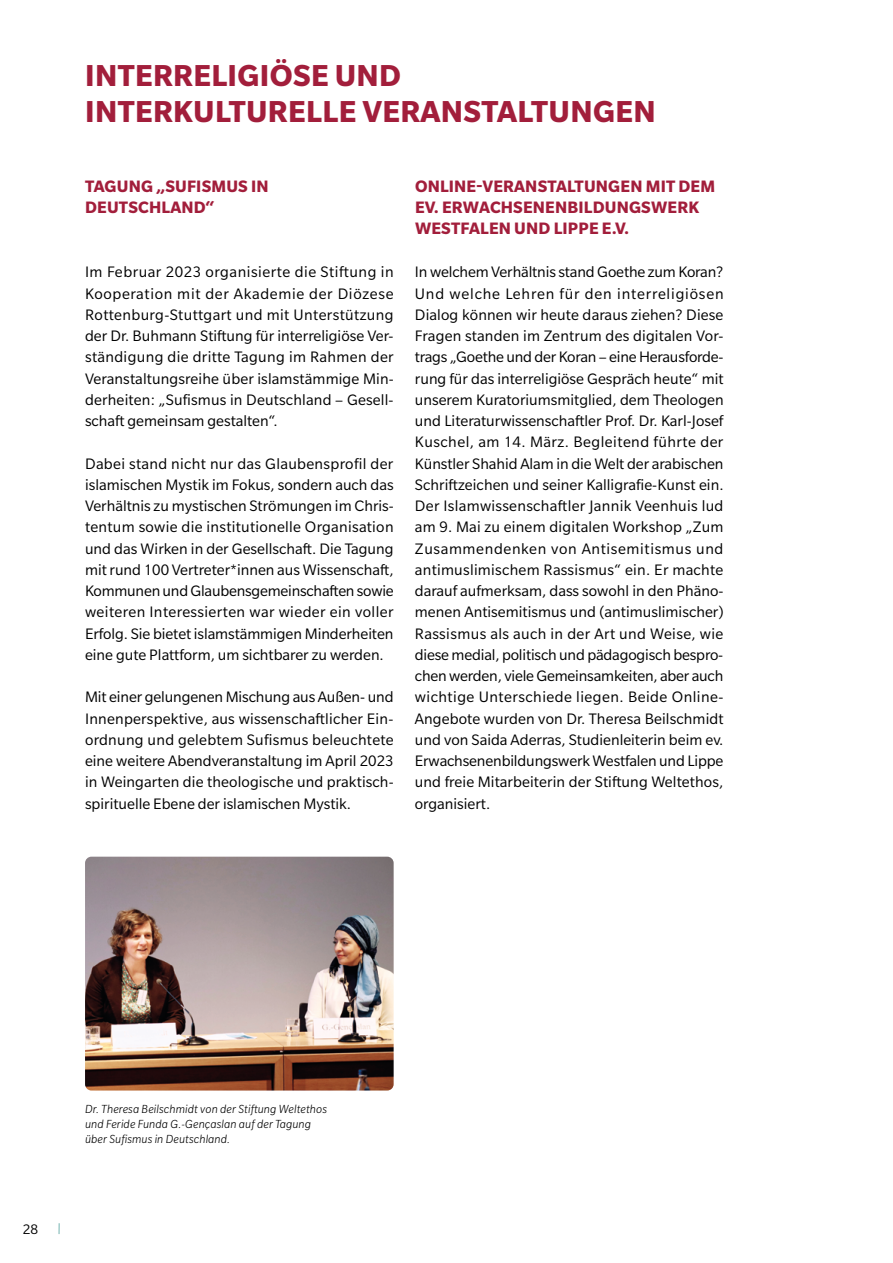
<style>
.page{position:relative;width:893px;height:1263px;background:#fff}
.page>*{position:absolute;margin:0;border:0;box-sizing:border-box;transform-origin:0 0}
.t1{font:700 33px/36px "Slate Pro";letter-spacing:.01em;color:#a21e3b}
.t2{font:700 18px/21px "Slate Pro";letter-spacing:.01em;color:#a21e3b}
.t3{font:16.5px/21.3px "Slate Pro";color:#000;text-align:justify}
.t4{font:15px "Slate Pro";color:#000}
.t5{font:italic 300 12.75px/15.3px "Slate Pro";letter-spacing:.01em;color:#000}
</style>
<div class="page">
<img style="left:85px;top:857px;width:309px;height:233px">
<h1 class="t1" style="left:85px;top:57px;width:572px">INTERRELIGIÖSE UND<br>INTERKULTURELLE VERANSTALTUNGEN</h1>
<p class="t2" style="left:85px;top:176px;width:185px">TAGUNG „SUFISMUS IN<br>DEUTSCHLAND“</p>
<p class="t3" style="left:85px;top:261px;width:310px">Im Februar 2023 organisierte die Stiftung in Kooperation mit der Akademie der Diözese Rottenburg-Stuttgart und mit Unterstützung der Dr. Buhmann Stiftung für interreligiöse Ver&shy;ständigung die dritte Tagung im Rahmen der Veranstaltungsreihe über islamstämmige Min&shy;derheiten: „Sufismus in Deutschland – Gesell&shy;schaft gemeinsam gestalten“.</p>
<p class="t3" style="left:85px;top:453px;width:310px">Dabei stand nicht nur das Glaubensprofil der islamischen Mystik im Fokus, sondern auch das Verhältnis zu mystischen Strömungen im Chris&shy;tentum sowie die institutionelle Organisation und das Wirken in der Gesellschaft. Die Tagung mit rund 100 Vertreter*innen aus Wissenschaft, Kommunen und Glaubensgemeinschaften sowie weiteren Interessierten war wieder ein voller Erfolg. Sie bietet islamstämmigen Minderheiten eine gute Plattform, um sichtbarer zu werden.</p>
<p class="t3" style="left:85px;top:686px;width:310px">Mit einer gelungenen Mischung aus Außen- und Innenperspektive, aus wissenschaftlicher Ein&shy;ordnung und gelebtem Sufismus beleuchtete eine weitere Abendveranstaltung im April 2023 in Weingarten die theologische und praktisch&shy;spirituelle Ebene der islamischen Mystik.</p>
<p class="t2" style="left:415px;top:176px;width:302px">ONLINE-VERANSTALTUNGEN MIT DEM<br>EV. ERWACHSENENBILDUNGSWERK<br>WESTFALEN UND LIPPE E.V.</p>
<p class="t3" style="left:415px;top:261px;width:310px">In welchem Verhältnis stand Goethe zum Koran?<br>Und welche Lehren für den interreligiösen Dialog können wir heute daraus ziehen? Diese Fragen standen im Zentrum des digitalen Vor&shy;trags „Goethe und der Koran – eine Herausforde&shy;rung für das interreligiöse Gespräch heute“ mit unserem Kuratoriumsmitglied, dem Theologen und Literaturwissenschaftler Prof. Dr. Karl-Josef Kuschel, am 14. März. Begleitend führte der Künstler Shahid Alam in die Welt der arabischen Schriftzeichen und seiner Kalligrafie-Kunst ein.<br>Der Islamwissenschaftler Jannik Veenhuis lud am 9. Mai zu einem digitalen Workshop „Zum Zusammendenken von Antisemitismus und antimuslimischem Rassismus“ ein. Er machte darauf aufmerksam, dass sowohl in den Phäno&shy;menen Antisemitismus und (antimuslimischer)<br>Rassismus als auch in der Art und Weise, wie diese medial, politisch und pädagogisch bespro&shy;chen werden, viele Gemeinsamkeiten, aber auch wichtige Unterschiede liegen. Beide Online-Angebote wurden von Dr. Theresa Beilschmidt und von Saida Aderras, Studienleiterin beim ev.<br>Erwachsenenbildungswerk Westfalen und Lippe und freie Mitarbeiterin der Stiftung Weltethos, organisiert.</p>
<p class="t4" style="left:23px;top:1221px;width:17px">28</p>
<p class="t5" style="left:85px;top:1101px;width:243px">Dr. Theresa Beilschmidt von der Stiftung Weltethos und Feride Funda G.-Gençaslan auf der Tagung über Sufismus in Deutschland.</p>
</div>
